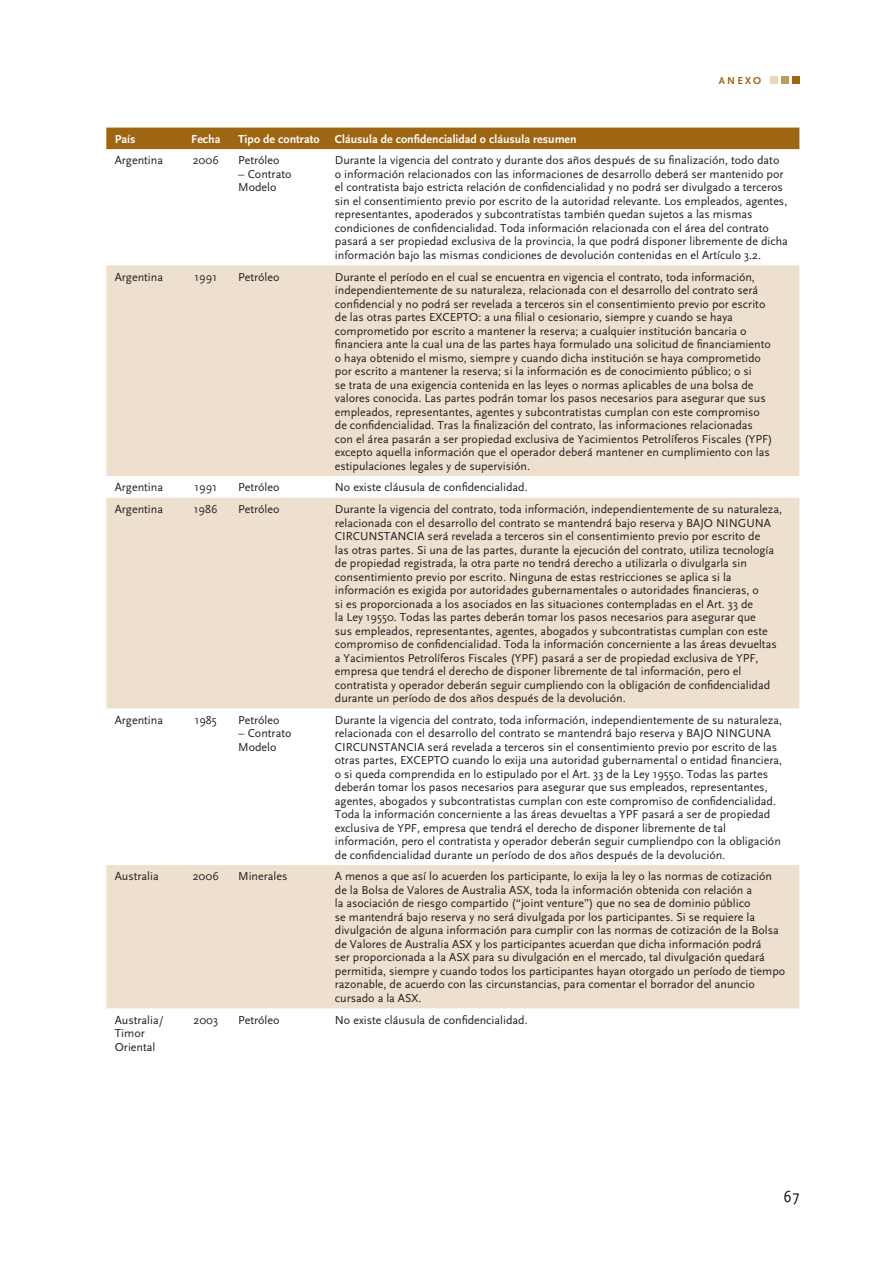
<style>
.page{position:relative;width:893px;height:1263px;background:#fff}
.page>*{position:absolute;margin:0;border:0;box-sizing:border-box;transform-origin:0 0}
.t1{font:18px "Scala Sans Regular Con";color:#231f20}
.t2{font:12px/13.5px "Scala Sans";color:#231f20}
.t3{font:700 12px "Scala Sans";color:#fff}
.t4{font:700 10.5px "Scala Sans";letter-spacing:.205em;color:#9e6512}
</style>
<div class="page">
<div style="left:770px;top:77px;width:8px;height:7px;background:#e9d6bd"></div>
<div style="left:781px;top:77px;width:8px;height:7px;background:#c39762"></div>
<div style="left:792px;top:77px;width:7px;height:7px;background:#9e6512"></div>
<div style="left:106px;top:128px;width:693px;height:21px;background:#9e6512"></div>
<svg style="left:106px;top:265px;width:693px;height:743px;fill:#eee0ce"></svg>
<p class="t4" style="left:719px;top:75px;width:44px">ANEXO</p>
<p class="t3" style="left:115px;top:132px;width:22px">País</p>
<p class="t3" style="left:191px;top:132px;width:31px">Fecha</p>
<p class="t3" style="left:238px;top:132px;width:83px">Tipo de contrato</p>
<p class="t3" style="left:335px;top:132px;width:243px">Cláusula de confidencialidad o cláusula resumen</p>
<p class="t2" style="left:115px;top:154px;width:50px">Argentina</p>
<p class="t2" style="left:193px;top:154px;width:28px">2006</p>
<p class="t2" style="left:238px;top:154px;width:43px">Petróleo</p>
<p class="t2" style="left:238px;top:168px;width:55px">– Contrato<br>Modelo</p>
<p class="t2" style="left:335px;top:154px;width:455px">Durante la vigencia del contrato y durante dos años después de su finalización, todo dato o información relacionados con las informaciones de desarrollo deberá ser mantenido por el contratista bajo estricta relación de confidencialidad y no podrá ser divulgado a terceros sin el consentimiento previo por escrito de la autoridad relevante. Los empleados, agentes, representantes, apoderados y subcontratistas también quedan sujetos a las mismas condiciones de confidencialidad. Toda información relacionada con el área del contrato pasará a ser propiedad exclusiva de la provincia, la que podrá disponer libremente de dicha información bajo las mismas condiciones de devolución contenidas en el Artículo 3.2.</p>
<p class="t2" style="left:115px;top:270px;width:50px">Argentina</p>
<p class="t2" style="left:195px;top:270px;width:24px">1991</p>
<p class="t2" style="left:238px;top:270px;width:43px">Petróleo</p>
<p class="t2" style="left:335px;top:270px;width:439px">Durante el período en el cual se encuentra en vigencia el contrato, toda información, independientemente de su naturaleza, relacionada con el desarrollo del contrato será confidencial y no podrá ser revelada a terceros sin el consentimiento previo por escrito de las otras partes EXCEPTO: a una filial o cesionario, siempre y cuando se haya comprometido por escrito a mantener la reserva; a cualquier institución bancaria o financiera ante la cual una de las partes haya formulado una solicitud de financiamiento o haya obtenido el mismo, siempre y cuando dicha institución se haya comprometido por escrito a mantener la reserva; si la información es de conocimiento público; o si<br>se trata de una exigencia contenida en las leyes o normas aplicables de una bolsa de valores conocida. Las partes podrán tomar los pasos necesarios para asegurar que sus empleados, representantes, agentes y subcontratistas cumplan con este compromiso de confidencialidad. Tras la finalización del contrato, las informaciones relacionadas con el área pasarán a ser propiedad exclusiva de Yacimientos Petrolíferos Fiscales (YPF) excepto aquella información que el operador deberá mantener en cumplimiento con las estipulaciones legales y de supervisión.</p>
<p class="t2" style="left:115px;top:481px;width:50px">Argentina</p>
<p class="t2" style="left:195px;top:481px;width:24px">1991</p>
<p class="t2" style="left:238px;top:481px;width:43px">Petróleo</p>
<p class="t2" style="left:335px;top:481px;width:194px">No existe cláusula de confidencialidad.</p>
<p class="t2" style="left:115px;top:503px;width:50px">Argentina</p>
<p class="t2" style="left:194px;top:503px;width:25px">1986</p>
<p class="t2" style="left:238px;top:503px;width:43px">Petróleo</p>
<p class="t2" style="left:335px;top:503px;width:449px">Durante la vigencia del contrato, toda información, independientemente de su naturaleza, relacionada con el desarrollo del contrato se mantendrá bajo reserva y BAJO NINGUNA CIRCUNSTANCIA será revelada a terceros sin el consentimiento previo por escrito de<br>las otras partes. Si una de las partes, durante la ejecución del contrato, utiliza tecnología de propiedad registrada, la otra parte no tendrá derecho a utilizarla o divulgarla sin consentimiento previo por escrito. Ninguna de estas restricciones se aplica si la información es exigida por autoridades gubernamentales o autoridades financieras, o<br>si es proporcionada a los asociados en las situaciones contempladas en el Art. 33 de<br>la Ley 19550. Todas las partes deberán tomar los pasos necesarios para asegurar que<br>sus empleados, representantes, agentes, abogados y subcontratistas cumplan con este compromiso de confidencialidad. Toda la información concerniente a las áreas devueltas a Yacimientos Petrolíferos Fiscales (YPF) pasará a ser de propiedad exclusiva de YPF, empresa que tendrá el derecho de disponer libremente de tal información, pero el contratista y operador deberán seguir cumpliendo con la obligación de confidencialidad durante un período de dos años después de la devolución.</p>
<p class="t2" style="left:115px;top:713px;width:50px">Argentina</p>
<p class="t2" style="left:195px;top:713px;width:24px">1985</p>
<p class="t2" style="left:238px;top:713px;width:43px">Petróleo</p>
<p class="t2" style="left:238px;top:727px;width:55px">– Contrato<br>Modelo</p>
<p class="t2" style="left:335px;top:713px;width:449px">Durante la vigencia del contrato, toda información, independientemente de su naturaleza, relacionada con el desarrollo del contrato se mantendrá bajo reserva y BAJO NINGUNA CIRCUNSTANCIA será revelada a terceros sin el consentimiento previo por escrito de las otras partes, EXCEPTO cuando lo exija una autoridad gubernamental o entidad financiera, o si queda comprendida en lo estipulado por el Art. 33 de la Ley 19550. Todas las partes deberán tomar los pasos necesarios para asegurar que sus empleados, representantes, agentes, abogados y subcontratistas cumplan con este compromiso de confidencialidad.<br>Toda la información concerniente a las áreas devueltas a YPF pasará a ser de propiedad exclusiva de YPF, empresa que tendrá el derecho de disponer libremente de tal información, pero el contratista y operador deberán seguir cumpliendpo con la obligación de confidencialidad durante un período de dos años después de la devolución.</p>
<p class="t2" style="left:115px;top:870px;width:46px">Australia</p>
<p class="t2" style="left:193px;top:870px;width:28px">2006</p>
<p class="t2" style="left:238px;top:870px;width:51px">Minerales</p>
<p class="t2" style="left:335px;top:870px;width:452px">A menos a que así lo acuerden los participante, lo exija la ley o las normas de cotización de la Bolsa de Valores de Australia ASX, toda la información obtenida con relación a<br>la asociación de riesgo compartido (“joint venture”) que no sea de dominio público<br>se mantendrá bajo reserva y no será divulgada por los participantes. Si se requiere la divulgación de alguna información para cumplir con las normas de cotización de la Bolsa de Valores de Australia ASX y los participantes acuerdan que dicha información podrá<br>ser proporcionada a la ASX para su divulgación en el mercado, tal divulgación quedará permitida, siempre y cuando todos los participantes hayan otorgado un período de tiempo razonable, de acuerdo con las circunstancias, para comentar el borrador del anuncio cursado a la ASX.</p>
<p class="t2" style="left:115px;top:1013px;width:50px">Australia/<br>Timor<br>Oriental</p>
<p class="t2" style="left:193px;top:1013px;width:26px">2003</p>
<p class="t2" style="left:238px;top:1013px;width:43px">Petróleo</p>
<p class="t2" style="left:335px;top:1013px;width:194px">No existe cláusula de confidencialidad.</p>
<h1 class="t1" style="left:784px;top:1186px;width:17px">67</h1>
</div>
